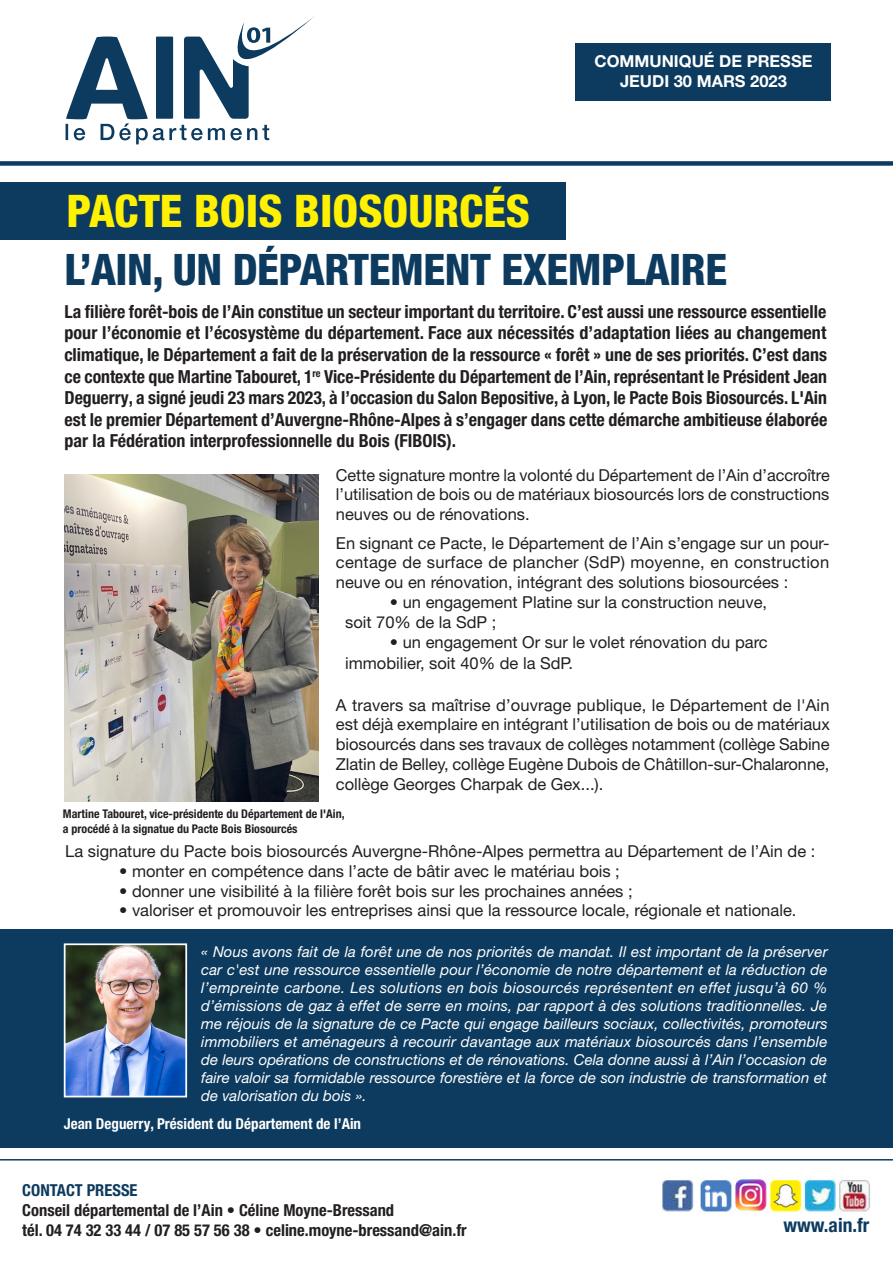
<style>
.page{position:relative;width:893px;height:1263px;background:#fff}
.page>*{position:absolute;margin:0;border:0;box-sizing:border-box;transform-origin:0 0}
.t1{font:800 condensed 45px "Helvetica Neue LT Pro";color:#fff101}
.t2{font:800 condensed 43.5px "Helvetica Neue LT Pro";letter-spacing:-.01em;color:#0d3b5f}
.t3{font:700 condensed 19.5px "Helvetica Neue LT Pro";color:#0d3b5f}
.t4{font:700 condensed 18px/21.6px "Helvetica Neue LT Pro";color:#231f20;text-align:justify}
.t5{font:16.5px/19.8px "Helvetica Neue LT Pro";color:#231f20;text-align:justify}
.t6{font:700 condensed 16.5px/19.8px "Helvetica Neue LT Pro";color:#231f20}
.t7{font:700 16.5px "Helvetica Neue LT Pro";color:#fff}
.t8{font:italic 15px/18px "Helvetica Neue LT Pro";color:#fff;text-align:justify}
.t9{font:700 condensed 15px "Helvetica Neue LT Pro";color:#fff}
.t10{font:700 condensed 12px/14.4px "Helvetica Neue LT Pro";color:#231f20}
.s1{color:#0d3b5f}
</style>
<div class="page">
<svg style="left:66px;top:17px;width:248px;height:127px"></svg>
<div style="left:0;top:161px;width:893px;height:5px;background:#0d3b5f"></div>
<div style="left:0;top:182px;width:566px;height:58px;background:#0d3b5f"></div>
<div style="left:576px;top:43px;width:255px;height:57px;background:#0d3b5f"></div>
<img style="left:65px;top:474px;width:254px;height:327px">
<img style="left:662px;top:1179px;width:209px;height:33px">
<hr style="left:0;top:1159px;width:893px;height:1px;background:#0d3b5f">
<div style="left:0;top:929px;width:893px;height:218px;background:#0d3b5f"></div>
<img style="left:67px;top:946px;width:117px;height:148px">
<div style="left:64px;top:943px;width:123px;height:154px;border:2px solid #fff"></div>
<p class="t1" style="left:67px;top:183px;width:465px">PACTE BOIS BIOSOURCÉS</p>
<p class="t7" style="left:594px;top:51px;width:219px">COMMUNIQUÉ DE PRESSE</p>
<p class="t7" style="left:620px;top:70px;width:168px">JEUDI 30 MARS 2023</p>
<p class="t2" style="left:64px;top:243px;width:664px">L’AIN, UN DÉPARTEMENT EXEMPLAIRE</p>
<p class="t4" style="left:64px;top:301px;width:764px">La filière forêt-bois de l’Ain constitue un secteur important du territoire. C’est aussi une ressource essentielle pour l’économie et l’écosystème du département. Face aux nécessités d’adaptation liées au changement climatique, le Département a fait de la préservation de la ressource « forêt » une de ses priorités. C’est dans ce contexte que Martine Tabouret, 1<sup>re</sup> Vice-Présidente du Département de l’Ain, représentant le Président Jean Deguerry, a signé jeudi 23 mars 2023, à l’occasion du Salon Bepositive, à Lyon, le Pacte Bois Biosourcés. L'Ain est le premier Département d’Auvergne-Rhône-Alpes à s’engager dans cette démarche ambitieuse élaborée par la Fédération interprofessionnelle du Bois (FIBOIS).</p>
<p class="t5" style="left:336px;top:464px;width:495px">Cette signature montre la volonté du Département de l’Ain d’accroître l’utilisation de bois ou de matériaux biosourcés lors de constructions neuves ou de rénovations.</p>
<p class="t5" style="left:336px;top:532px;width:495px">En signant ce Pacte, le Département de l’Ain s’engage sur un pour&shy;centage de surface de plancher (SdP) moyenne, en construction neuve ou en rénovation, intégrant des solutions biosourcées :</p>
<p class="t5" style="left:345px;top:592px;width:423px;text-indent:45px">• un engagement Platine sur la construction neuve, soit 70% de la SdP ;</p>
<p class="t5" style="left:345px;top:630px;width:424px;line-height:21.6px;text-indent:45px">• un engagement Or sur le volet rénovation du parc immobilier, soit 40% de la SdP.</p>
<p class="t5" style="left:336px;top:694px;width:495px">A travers sa maîtrise d’ouvrage publique, le Département de l'Ain est déjà exemplaire en intégrant l’utilisation de bois ou de matériaux biosourcés dans ses travaux de collèges notamment (collège Sabine Zlatin de Belley, collège Eugène Dubois de Châtillon-sur-Chalaronne, collège Georges Charpak de Gex...).</p>
<p class="t10" style="left:63px;top:807px;width:283px">Martine Tabouret, vice-présidente du Département de l'Ain, a procédé à la signatue du Pacte Bois Biosourcés</p>
<p class="t5" style="left:65px;top:841px;width:752px">La signature du Pacte bois biosourcés Auvergne-Rhône-Alpes permettra au Département de l’Ain de :</p>
<p class="t5" style="left:119px;top:860px;width:502px">• monter en compétence dans l’acte de bâtir avec le matériau bois ;</p>
<p class="t5" style="left:119px;top:880px;width:515px">• donner une visibilité à la filière forêt bois sur les prochaines années ;</p>
<p class="t5" style="left:119px;top:900px;width:679px">• valoriser et promouvoir les entreprises ainsi que la ressource locale, régionale et nationale.</p>
<p class="t8" style="left:201px;top:942px;width:628px">« Nous avons fait de la forêt une de nos priorités de mandat. Il est important de la préserver car c'est une ressource essentielle pour l’économie de notre département et la réduction de l’empreinte carbone. Les solutions en bois biosourcés représentent en effet jusqu’à 60 % d’émissions de gaz à effet de serre en moins, par rapport à des solutions traditionnelles. Je me réjouis de la signature de ce Pacte qui engage bailleurs sociaux, collectivités, promoteurs immobiliers et aménageurs à recourir davantage aux matériaux biosourcés dans l’ensemble de leurs opérations de constructions et de rénovations. Cela donne aussi à l’Ain l’occasion de faire valoir sa formidable ressource forestière et la force de son industrie de transformation et de valorisation du bois ».</p>
<p class="t9" style="left:64px;top:1115px;width:299px">Jean Deguerry, Président du Département de l’Ain</p>
<p class="t6" style="left:22px;top:1180px;width:446px"><span class="s1">CONTACT PRESSE<br></span>Conseil départemental de l’Ain • Céline Moyne-Bressand<br>tél. 04 74 32 33 44 / 07 85 57 56 38 • celine.moyne-bressand@ain.fr</p>
<p class="t3" style="left:783px;top:1213px;width:87px">www.ain.fr</p>
</div>
